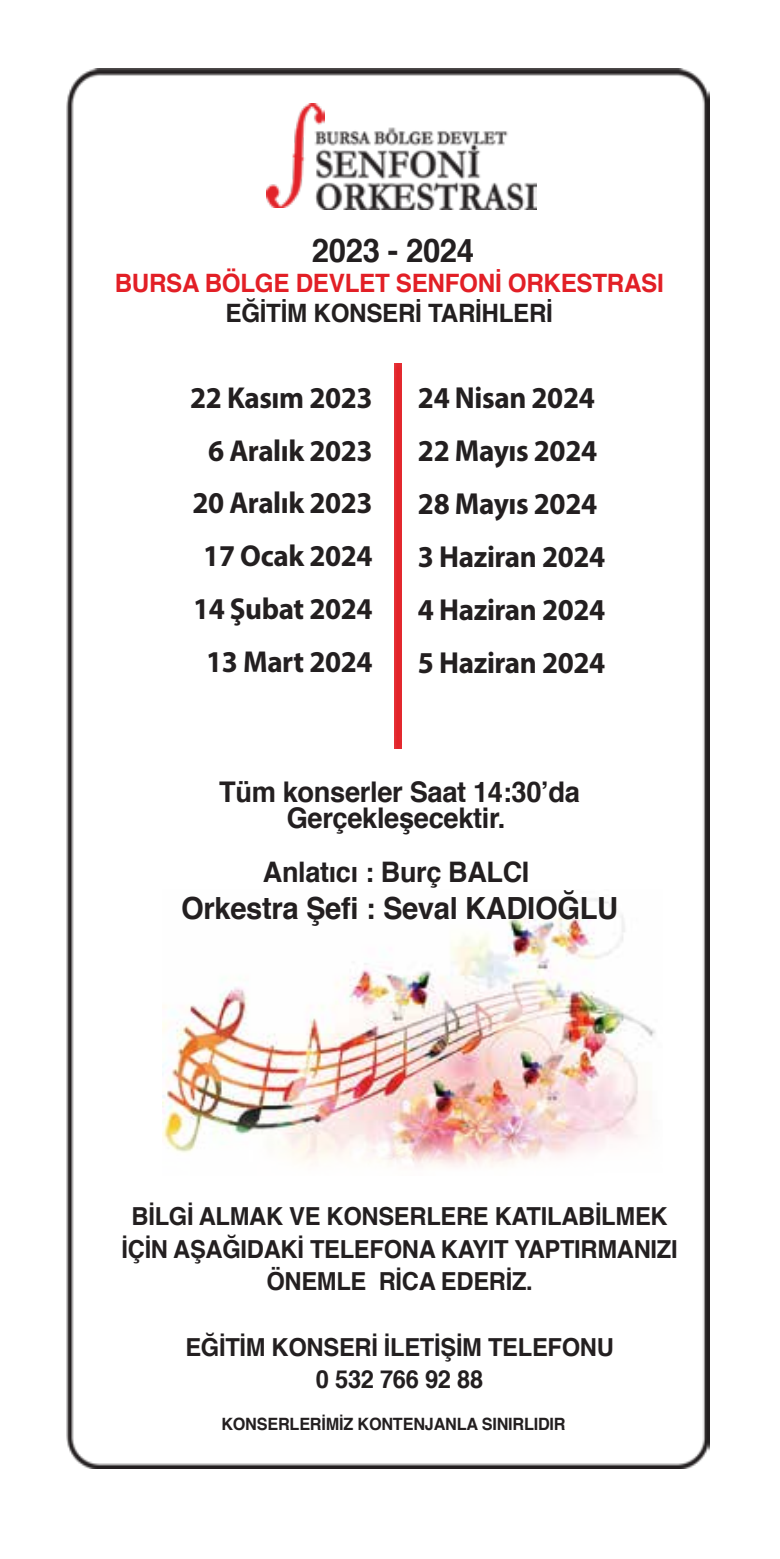
<style>
.page{position:relative;width:780px;height:1559px;background:#fff}
.page>*{position:absolute;margin:0;border:0;box-sizing:border-box;transform-origin:0 0}
.t1{font:700 32.5px "Helvetica";letter-spacing:-.015em;color:#231f20;scale:.96 1}
.t2{font:700 30.5px/52.8px "Myriad Pro";letter-spacing:-.015em;color:#231f20;scale:.95 1}
.t3{font:700 30.5px "Helvetica";letter-spacing:-.015em;color:#231f20;scale:.96 1}
.t4{font:700 30.25px/53px "Myriad Pro";letter-spacing:-.015em;color:#231f20;text-align:right;scale:.96 1}
.t5{font:700 28.5px/26.5px "Helvetica";letter-spacing:-.015em;color:#231f20;text-align:center;scale:.96 1}
.t6{font:700 28.25px "Helvetica";letter-spacing:-.015em;color:#231f20;scale:.96 1}
.t7{font:700 25.25px "Helvetica";letter-spacing:-.015em;color:#e21f26;scale:.96 1}
.t8{font:700 25.25px "Helvetica";letter-spacing:-.015em;color:#231f20;scale:.96 1}
.t9{font:700 24.75px/32.8px "Helvetica";letter-spacing:-.015em;color:#231f20;text-align:center;scale:.96 1}
.t10{font:700 17px "Helvetica";letter-spacing:-.015em;color:#231f20;scale:.96 1}
</style>
<div class="page">
<img style="left:67px;top:68px;width:642px;height:1400px">
<h1 class="t1" style="left:312px;top:224px;width:170px">2023 - 2024</h1>
<p class="t7" style="left:115px;top:263px;width:573px">BURSA BÖLGE DEVLET SENFONİ ORKESTRASI</p>
<p class="t8" style="left:225px;top:293px;width:342px">EĞİTİM KONSERİ TARİHLERİ</p>
<p class="t4" style="left:190px;top:370px;width:192px">22 Kasım 2023<br>6 Aralık 2023<br>20 Aralık 2023<br>17 Ocak 2024<br>14 Şubat 2024<br>13 Mart 2024</p>
<p class="t2" style="left:418px;top:371px;width:199px">24 Nisan 2024<br>22 Mayıs 2024<br>28 Mayıs 2024<br>3 Haziran 2024<br>4 Haziran 2024<br>5 Haziran 2024</p>
<p class="t5" style="left:219px;top:779px;width:377px">Tüm konserler Saat 14:30’da<br>Gerçekleşecektir.</p>
<p class="t6" style="left:263px;top:849px;width:279px">Anlatıcı : Burç BALCI</p>
<p class="t3" style="left:181px;top:884px;width:456px">Orkestra Şefi : Seval KADIOĞLU</p>
<p class="t9" style="left:121px;top:1200px;width:580px">BİLGİ ALMAK VE KONSERLERE KATILABİLMEK<br>İÇİN AŞAĞIDAKİ TELEFONA KAYIT YAPTIRMANIZI<br>ÖNEMLE RİCA EDERİZ.</p>
<p class="t9" style="left:185px;top:1331px;width:448px">EĞİTİM KONSERİ İLETİŞİM TELEFONU<br>0 532 766 92 88</p>
<p class="t10" style="left:221px;top:1410px;width:360px">KONSERLERİMİZ KONTENJANLA SINIRLIDIR</p>
</div>
